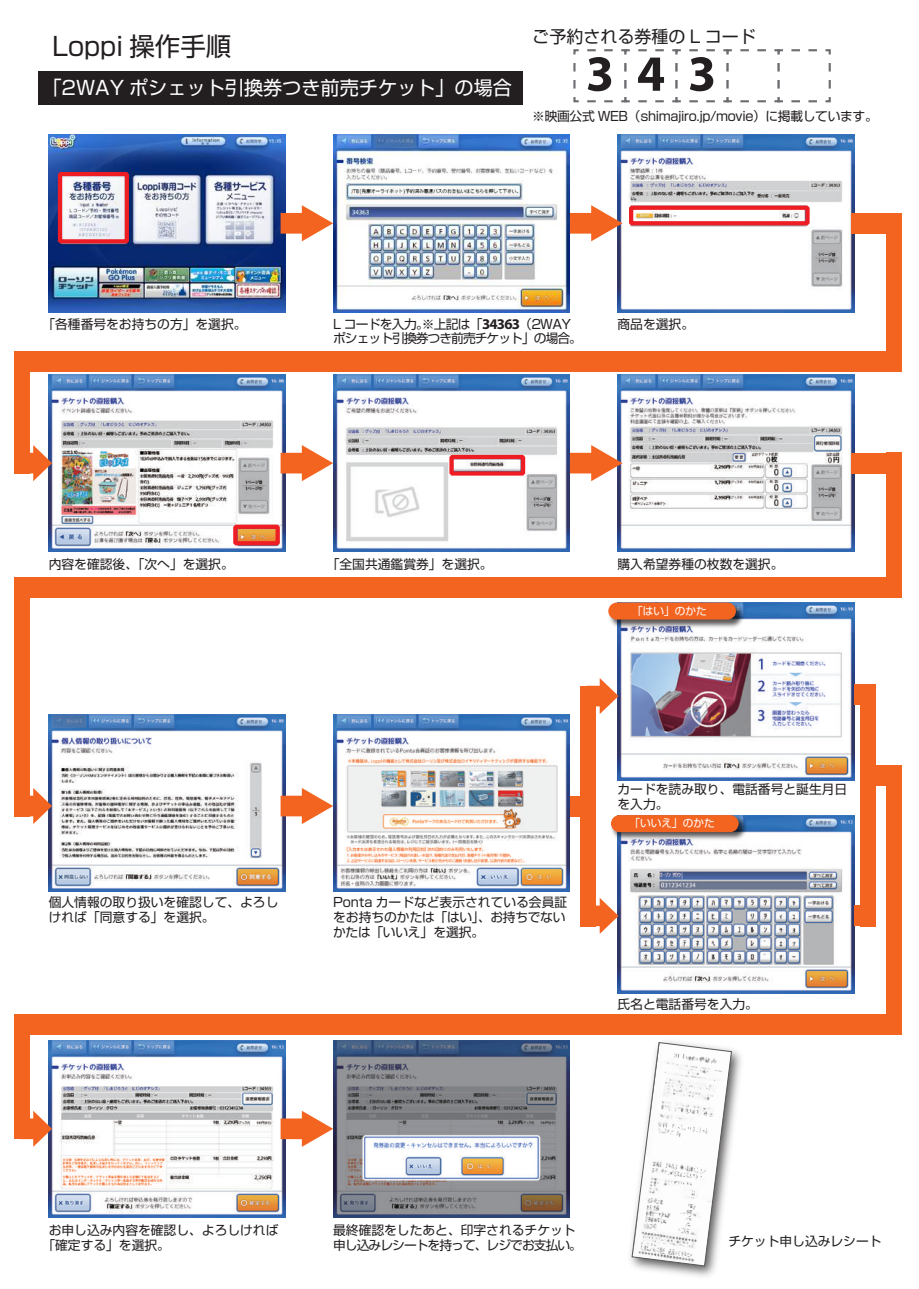
<style>
.page{position:relative;width:919px;height:1289px;background:#fff}
.page>*{position:absolute;margin:0;border:0;box-sizing:border-box;transform-origin:0 0}
.t1{font:700 51px "Myriad Pro";color:#231f20}
.t2{font:25.5px "Shin Go Pro";color:#231f20}
.t3{font:19.2px "Shin Go Pro";color:#fff}
.t4{font:16.95px "Shin Go Pro";color:#231f20}
.t5{font:12.75px/14.9px "Shin Go Pro";color:#231f20}
.t6{font:12.75px/13.8px "Shin Go Pro";letter-spacing:-.075em;color:#231f20}
.t7{font:12.75px "Shin Go Pro";letter-spacing:-.025em;color:#231f20}
.t8{font:10.65px "Shin Go Pro";color:#fff}
.s1{font-family:"Myriad Pro";font-weight:700;font-size:14.85px}
</style>
<div class="page">
<div style="left:38px;top:71px;width:485px;height:33px;background:#231f20"></div>
<img style="left:617px;top:815px;width:237px;height:178px">
<img style="left:49px;top:134px;width:236px;height:178px">
<img style="left:333px;top:134px;width:237px;height:178px">
<img style="left:617px;top:134px;width:237px;height:178px">
<img style="left:49px;top:374px;width:236px;height:178px">
<img style="left:333px;top:374px;width:237px;height:178px">
<img style="left:617px;top:374px;width:237px;height:178px">
<img style="left:49px;top:714px;width:236px;height:177px">
<img style="left:333px;top:714px;width:237px;height:177px">
<img style="left:617px;top:602px;width:237px;height:178px">
<img style="left:49px;top:1040px;width:236px;height:177px">
<img style="left:333px;top:1040px;width:237px;height:177px">
<img style="left:599px;top:993px;width:303px;height:284px">
<svg style="left:631px;top:1042px;width:100px;height:224px"></svg>
<svg style="left:280px;top:205px;width:53px;height:36px"></svg>
<svg style="left:570px;top:205px;width:52px;height:36px"></svg>
<svg style="left:280px;top:445px;width:53px;height:36px"></svg>
<svg style="left:570px;top:445px;width:52px;height:36px"></svg>
<svg style="left:595px;top:678px;width:23px;height:36px"></svg>
<svg style="left:587px;top:897px;width:31px;height:37px"></svg>
<svg style="left:280px;top:788px;width:53px;height:36px"></svg>
<svg style="left:280px;top:1110px;width:53px;height:36px"></svg>
<div style="left:570px;top:795px;width:20px;height:21px;background:#f36421"></div>
<div style="left:14px;top:1013px;width:887px;height:21px;background:#f36421"></div>
<div style="left:865px;top:765px;width:21px;height:21px;background:#f36421"></div>
<div style="left:854px;top:684px;width:20px;height:20px;background:#f36421"></div>
<div style="left:854px;top:905px;width:20px;height:21px;background:#f36421"></div>
<div style="left:580px;top:685px;width:15px;height:241px;background:#f36421"></div>
<svg style="left:20px;top:1110px;width:32px;height:36px"></svg>
<div style="left:14px;top:1014px;width:15px;height:125px;background:#f36421"></div>
<div style="left:860px;top:684px;width:15px;height:242px;background:#f36421"></div>
<div style="left:886px;top:765px;width:15px;height:259px;background:#f36421"></div>
<div style="left:14px;top:577px;width:887px;height:21px;background:#f36421"></div>
<div style="left:851px;top:453px;width:35px;height:20px;background:#f36421"></div>
<svg style="left:20px;top:788px;width:32px;height:36px"></svg>
<div style="left:14px;top:577px;width:15px;height:239px;background:#f36421"></div>
<div style="left:886px;top:453px;width:15px;height:145px;background:#f36421"></div>
<div style="left:14px;top:351px;width:887px;height:21px;background:#f36421"></div>
<div style="left:851px;top:213px;width:35px;height:21px;background:#f36421"></div>
<svg style="left:20px;top:445px;width:32px;height:36px"></svg>
<div style="left:14px;top:351px;width:15px;height:122px;background:#f36421"></div>
<div style="left:886px;top:213px;width:15px;height:145px;background:#f36421"></div>
<img style="left:608px;top:602px;width:138px;height:28px">
<div style="left:608px;top:602px;width:127px;height:17px;background:#f36421;border-radius:9px"></div>
<img style="left:611px;top:815px;width:138px;height:27px">
<div style="left:611px;top:815px;width:127px;height:17px;background:#f36421;border-radius:9px"></div>
<svg style="left:573px;top:49px;width:258px;height:54px"></svg>
<div style="left:58px;top:172px;width:71px;height:71px;border:4px solid #ee1d23"></div>
<div style="left:629px;top:206px;width:180px;height:19px;border:4px solid #ee1d23"></div>
<div style="left:449px;top:455px;width:76px;height:20px;border:4px solid #ee1d23"></div>
<div style="left:233px;top:524px;width:47px;height:21px;border:4px solid #ee1d23"></div>
<h2 class="t2" style="left:52px;top:26px;width:181px">Loppi 操作手順</h2>
<h3 class="t3" style="left:42px;top:72px;width:471px">「2WAY ポシェット引換券つき前売チケット」の場合</h3>
<h3 class="t4" style="left:532px;top:23px;width:225px">ご予約される券種の L コード</h3>
<h1 class="t1" style="left:585px;top:40px;width:132px">343</h1>
<p class="t7" style="left:532px;top:105px;width:347px">※映画公式 WEB（shimajiro.jp/movie）に掲載しています。</p>
<p class="t5" style="left:42px;top:315px;width:206px">「各種番号をお持ちの方」を選択。</p>
<p class="t6" style="left:333px;top:315px;width:250px">L コードを入力。※上記は「<span class="s1">34363</span>（2WAYポシェット引換券つき前売チケット」の場合。</p>
<p class="t5" style="left:617px;top:315px;width:78px">商品を選択。</p>
<p class="t5" style="left:49px;top:554px;width:186px">内容を確認後、「次へ」を選択。</p>
<p class="t5" style="left:327px;top:554px;width:167px">「全国共通鑑賞券」を選択。</p>
<p class="t5" style="left:617px;top:554px;width:167px">購入希望券種の枚数を選択。</p>
<p class="t8" style="left:632px;top:602px;width:76px">「はい」のかた</p>
<p class="t5" style="left:617px;top:780px;width:231px">カードを読み取り、電話番号と誕生月日を入力。</p>
<p class="t5" style="left:49px;top:893px;width:231px">個人情報の取り扱いを確認して、よろしければ「同意する」を選択。</p>
<p class="t5" style="left:333px;top:893px;width:235px">Ponta カードなど表示されている会員証をお持ちのかたは「はい」、お持ちでないかたは「いいえ」を選択。</p>
<p class="t8" style="left:629px;top:814px;width:87px">「いいえ」のかた</p>
<p class="t5" style="left:617px;top:994px;width:142px">氏名と電話番号を入力。</p>
<p class="t5" style="left:42px;top:1220px;width:237px;text-indent:6px">お申し込み内容を確認し、よろしければ「確定する」を選択。</p>
<p class="t6" style="left:333px;top:1220px;width:250px;line-height:14.9px">最終確認をしたあと、印字されるチケット申し込みレシートを持って、レジでお支払い。</p>
<p class="t5" style="left:728px;top:1232px;width:155px">チケット申し込みレシート</p>
</div>
